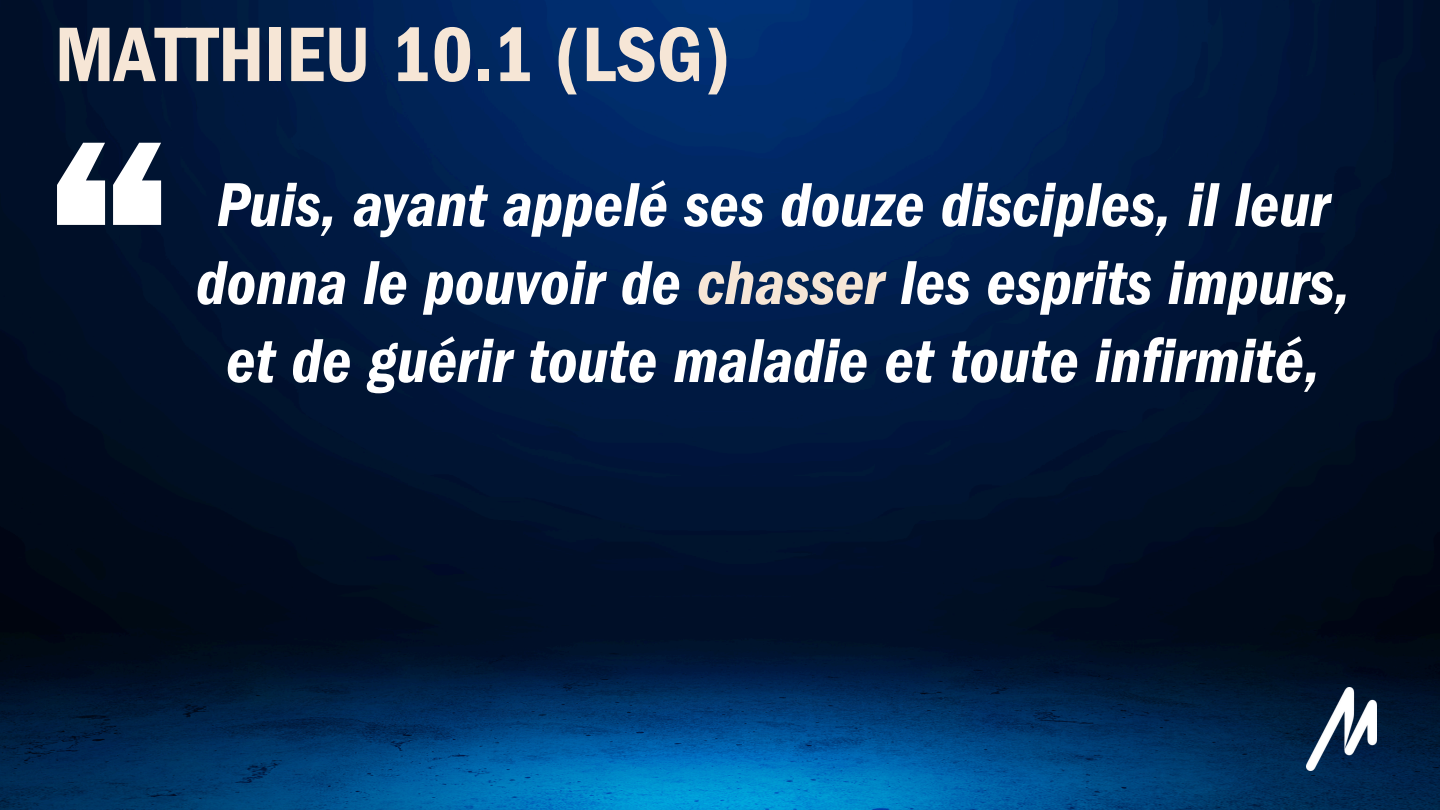
<style>
.page{position:relative;width:1440px;height:810px;background:#fff}
.page>*{position:absolute;margin:0;border:0;box-sizing:border-box;transform-origin:0 0}
.t1{font:800 277.5px "Franklin Gothic LT Pro";color:#fff}
.t2{font:80px "Franklin Gothic LT Pro Dm Cn";color:#f6e6d6}
.t3{font:64.2px/78px "Franklin Gothic LT Pro Dm Cn It";color:#fff;text-align:center}
.s1{color:#f6e6d6}
</style>
<div class="page">
<img style="left:0;top:0;width:1440px;height:810px">
<img style="left:1307px;top:688px;width:70px;height:82px">
<p class="t2" style="left:55px;top:26px;width:677px">MATTHIEU 10.1 (LSG)</p>
<h1 class="t1" style="left:37px;top:143px;width:146px">“</h1>
<p class="t3" style="left:196px;top:175px;width:1156px">Puis, ayant appelé ses douze disciples, il leur donna le pouvoir de <span class="s1">chasser</span> les esprits impurs, et de guérir toute maladie et toute infirmité,</p>
</div>
